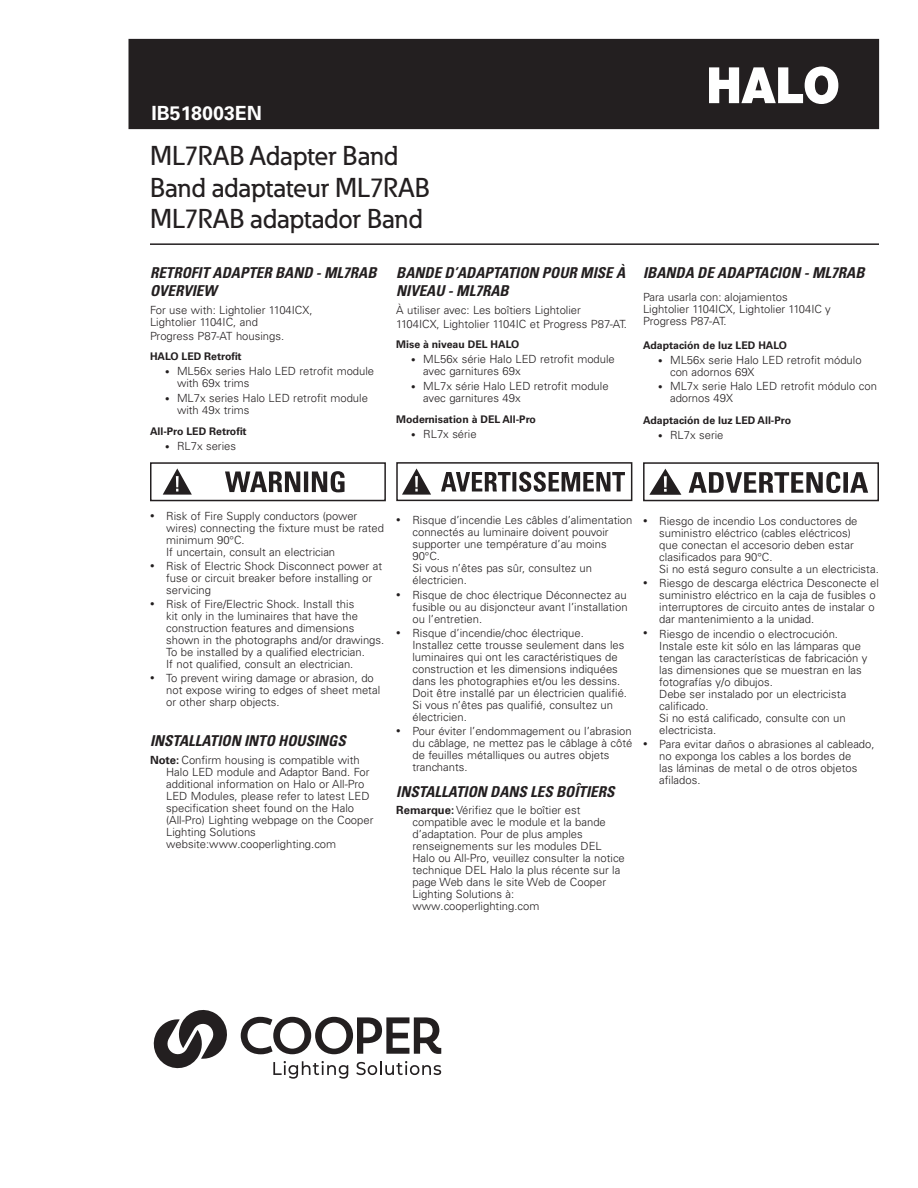
<style>
.page{position:relative;width:918px;height:1188px;background:#fff}
.page>*{position:absolute;margin:0;border:0;box-sizing:border-box;transform-origin:0 0}
.t1{font:500 27px/31.5px "Eaton";color:#231f20}
.t2{font:700 19.5px "Univers LT Std";color:#fff}
.t3{font:italic 700 condensed 15px/18px "Univers LT Std";color:#231f20}
.t4{font:300 11.25px/12px "Univers LT Std";color:#231f20}
.t5{font:700 10.5px "Univers LT Std";color:#231f20}
.s1{font-size:9px}
.s2{font-weight:700}
</style>
<div class="page">
<svg style="left:649px;top:469px;width:32px;height:26px"></svg>
<div style="left:643px;top:462px;width:236px;height:39px;border:2px solid #231f20"></div>
<svg style="left:689px;top:472px;width:179px;height:21px"></svg>
<div style="left:150px;top:462px;width:236px;height:39px;border:2px solid #231f20"></div>
<svg style="left:225px;top:471px;width:120px;height:21px"></svg>
<svg style="left:163px;top:468px;width:29px;height:27px"></svg>
<svg style="left:402px;top:468px;width:29px;height:27px"></svg>
<div style="left:396px;top:462px;width:236px;height:39px;border:2px solid #231f20"></div>
<svg style="left:441px;top:472px;width:184px;height:20px"></svg>
<div style="left:129px;top:39px;width:750px;height:90px;background:#231f20"></div>
<svg style="left:709px;top:67px;width:129px;height:37px"></svg>
<hr style="left:150px;top:243px;width:729px;height:2px;background:#231f20">
<svg style="left:153px;top:1010px;width:74px;height:59px"></svg>
<svg style="left:273px;top:1061px;width:75px;height:18px"></svg>
<svg style="left:356px;top:1061px;width:85px;height:14px"></svg>
<svg style="left:241px;top:1017px;width:200px;height:37px"></svg>
<h2 class="t2" style="left:152px;top:101px;width:112px">IB518003EN</h2>
<h1 class="t1" style="left:150px;top:140px;width:281px">ML7RAB Adapter Band<br>Band adaptateur ML7RAB<br>ML7RAB adaptador Band</h1>
<h3 class="t3" style="left:150px;top:264px;width:228px">RETROFIT ADAPTER BAND - ML7RAB<br>OVERVIEW</h3>
<p class="t4" style="left:150px;top:304px;width:164px">For use with: Lightolier 1104ICX,<br>Lightolier 1104IC, and</p>
<p class="t4" style="left:150px;top:330px;width:136px">Progress P87-AT housings.</p>
<p class="t5" style="left:150px;top:350px;width:93px">HALO LED Retrofit</p>
<p class="t4" style="left:177px;top:365px;width:199px;text-indent:-12px"><span class="s1">•</span> ML56x series Halo LED retrofit module with 69x trims</p>
<p class="t4" style="left:177px;top:392px;width:192px;text-indent:-12px"><span class="s1">•</span> ML7x series Halo LED retrofit module with 49x trims</p>
<p class="t5" style="left:150px;top:425px;width:98px">All-Pro LED Retrofit</p>
<p class="t4" style="left:165px;top:440px;width:73px"><span class="s1">•</span> RL7x series</p>
<h3 class="t3" style="left:396px;top:264px;width:231px">BANDE D’ADAPTATION POUR MISE À<br>NIVEAU - ML7RAB</h3>
<p class="t4" style="left:396px;top:303px;width:232px;line-height:14.1px">À utiliser avec: Les boîtiers Lightolier<br>1104ICX, Lightolier 1104IC et Progress P87-AT.</p>
<p class="t5" style="left:396px;top:338px;width:124px">Mise à niveau DEL HALO</p>
<p class="t4" style="left:423px;top:353px;width:193px;text-indent:-12px"><span class="s1">•</span> ML56x série Halo LED retrofit module avec garnitures 69x</p>
<p class="t4" style="left:423px;top:380px;width:187px;text-indent:-12px"><span class="s1">•</span> ML7x série Halo LED retrofit module avec garnitures 49x</p>
<p class="t5" style="left:396px;top:413px;width:141px">Modernisation à DEL All-Pro</p>
<p class="t4" style="left:411px;top:428px;width:67px"><span class="s1">•</span> RL7x série</p>
<h3 class="t3" style="left:643px;top:264px;width:223px">IBANDA DE ADAPTACION - ML7RAB</h3>
<p class="t4" style="left:643px;top:291px;width:189px">Para usarla con: alojamientos<br>Lightolier 1104ICX, Lightolier 1104IC y<br>Progress P87-AT.</p>
<p class="t5" style="left:643px;top:339px;width:145px">Adaptación de luz LED HALO</p>
<p class="t4" style="left:670px;top:354px;width:193px;text-indent:-12px"><span class="s1">•</span> ML56x serie Halo LED retrofit módulo con adornos 69X</p>
<p class="t4" style="left:670px;top:380px;width:208px;text-indent:-12px"><span class="s1">•</span> ML7x serie Halo LED retrofit módulo con adornos 49X</p>
<p class="t5" style="left:643px;top:414px;width:150px">Adaptación de luz LED All-Pro</p>
<p class="t4" style="left:658px;top:429px;width:67px"><span class="s1">•</span> RL7x serie</p>
<p class="t4" style="left:166px;top:510px;width:219px;text-indent:-16px"><span class="s1">•</span> Risk of Fire Supply conductors (power wires) connecting the fixture must be rated minimum 90°C.<br>If uncertain, consult an electrician</p>
<p class="t4" style="left:166px;top:560px;width:217px;text-indent:-16px"><span class="s1">•</span> Risk of Electric Shock Disconnect power at fuse or circuit breaker before installing or servicing</p>
<p class="t4" style="left:166px;top:598px;width:220px;text-indent:-16px"><span class="s1">•</span> Risk of Fire/Electric Shock. Install this<br>kit only in the luminaires that have the construction features and dimensions shown in the photographs and/or drawings.<br>To be installed by a qualified electrician.<br>If not qualified, consult an electrician.</p>
<p class="t4" style="left:166px;top:672px;width:216px;text-indent:-16px"><span class="s1">•</span> To prevent wiring damage or abrasion, do not expose wiring to edges of sheet metal or other sharp objects.</p>
<h3 class="t3" style="left:150px;top:732px;width:197px">INSTALLATION INTO HOUSINGS</h3>
<p class="t4" style="left:166px;top:754px;width:209px;text-indent:-16px"><span class="s2">NNot e:</span> Confirm housing is compatible with Halo LED module and Adaptor Band. For additional information on Halo or All-Pro LED Modules, please refer to latest LED specification sheet found on the Halo (All-Pro) Lighting webpage on the Cooper Lighting Solutions website:www.cooperlighting.com</p>
<p class="t4" style="left:412px;top:514px;width:221px;text-indent:-16px"><span class="s1">•</span> Risque d’incendie Les câbles d’alimentation connectés au luminaire doivent pouvoir supporter une température d’au moins<br>90°C.<br>Si vous n’êtes pas sûr, consultez un électricien.</p>
<p class="t4" style="left:412px;top:589px;width:217px;text-align:justify;text-indent:-16px"><span class="s1">•</span> Risque de choc électrique Déconnectez au fusible ou au disjoncteur avant l’installation ou l’entretien.</p>
<p class="t4" style="left:412px;top:627px;width:216px;text-indent:-16px"><span class="s1">•</span> Risque d’incendie/choc électrique.<br>Installez cette trousse seulement dans les luminaires qui ont les caractéristiques de construction et les dimensions indiquées dans les photographies et/ou les dessins.<br>Doit être installé par un électricien qualifié.<br>Si vous n’êtes pas qualifié, consultez un électricien.</p>
<p class="t4" style="left:412px;top:725px;width:221px;text-indent:-16px"><span class="s1">•</span> Pour éviter l’endommagement ou l’abrasion du câblage, ne mettez pas le câblage à côté de feuilles métalliques ou autres objets tranchants.</p>
<h3 class="t3" style="left:396px;top:783px;width:220px">INSTALLATION DANS LES BOÎTIERS</h3>
<p class="t4" style="left:412px;top:804px;width:214px;text-indent:-16px"><span class="s2">RRemarque:</span> Vérifiez que le boîtier est compatible avec le module et la bande d’adaptation. Pour de plus amples renseignements sur les modules DEL Halo ou All-Pro, veuillez consulter la notice technique DEL Halo la plus récente sur la page Web dans le site Web de Cooper Lighting Solutions à: www.cooperlighting.com</p>
<p class="t4" style="left:659px;top:515px;width:221px;text-indent:-16px"><span class="s1">•</span> Riesgo de incendio Los conductores de suministro eléctrico (cables eléctricos)<br>que conectan el accesorio deben estar clasificados para 90°C.<br>Si no está seguro consulte a un electricista.</p>
<p class="t4" style="left:659px;top:577px;width:221px;text-indent:-16px"><span class="s1">•</span> Riesgo de descarga eléctrica Desconecte el suministro eléctrico en la caja de fusibles o interruptores de circuito antes de instalar o dar mantenimiento a la unidad.</p>
<p class="t4" style="left:659px;top:628px;width:210px;text-indent:-16px"><span class="s1">•</span> Riesgo de incendio o electrocución.<br>Instale este kit sólo en las lámparas que tengan las características de fabricación y las dimensiones que se muestran en las fotografías y/o dibujos.<br>Debe ser instalado por un electricista calificado.<br>Si no está calificado, consulte con un electricista.</p>
<p class="t4" style="left:659px;top:738px;width:217px;text-indent:-16px"><span class="s1">•</span> Para evitar daños o abrasiones al cableado, no exponga los cables a los bordes de<br>las láminas de metal o de otros objetos afilados.</p>
</div>
